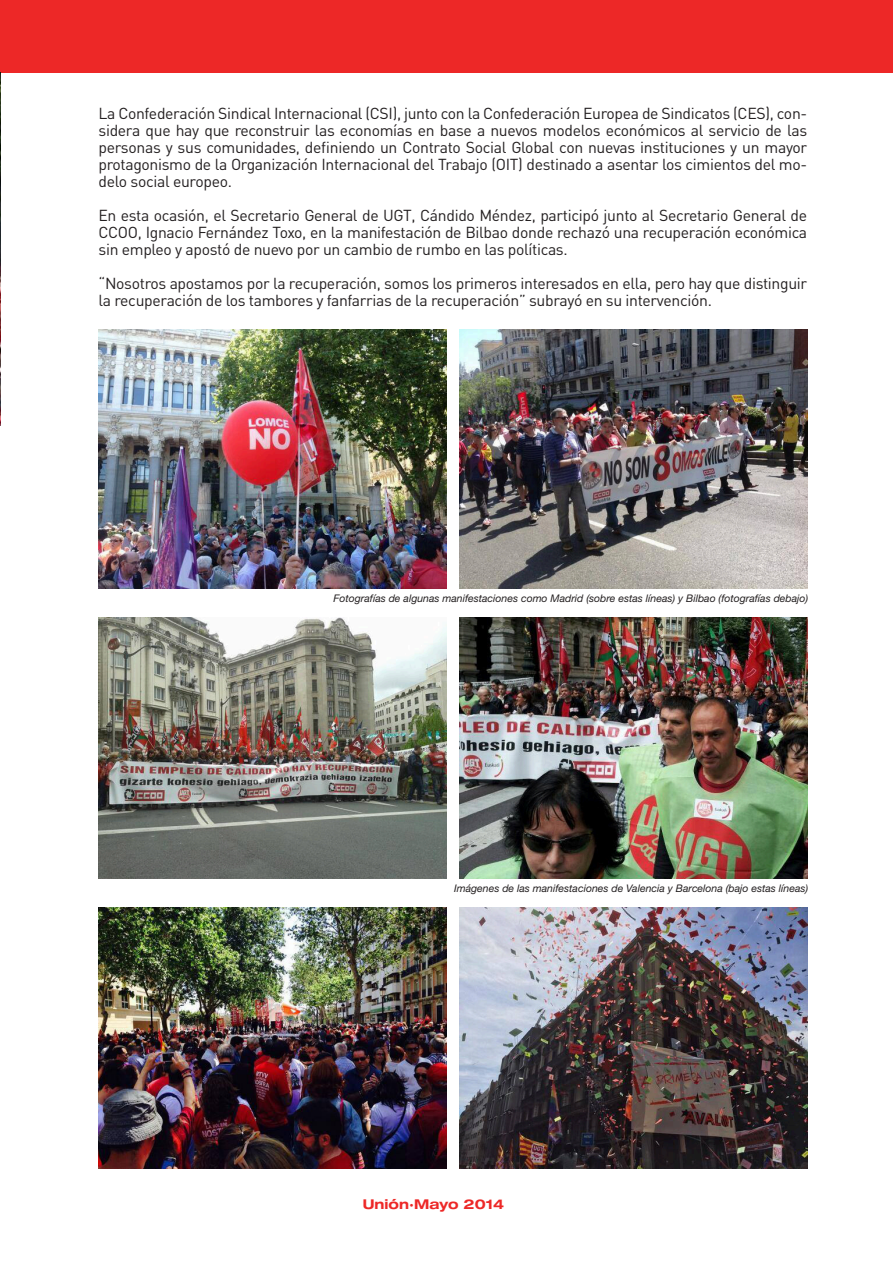
<style>
.page{position:relative;width:893px;height:1263px;background:#fff}
.page>*{position:absolute;margin:0;border:0;box-sizing:border-box;transform-origin:0 0}
._01_texto_general{font:15.75px/17px "DIN";letter-spacing:-.02em;color:#231f20;text-align:justify}
.t1{font:700 expanded 13.5px "Helvetica Neue LT Std";color:#ed2827}
.t2{font:italic 10.5px "Helvetica Neue LT Std";color:#231f20}
</style>
<div class="page">
<hr style="left:0;top:0;width:1px;height:73px;background:#ed2827">
<div style="left:1px;top:0;width:892px;height:73px;background:#ed2827"></div>
<img style="left:0;top:73px;width:1px;height:352px">
<img style="left:99px;top:329px;width:347px;height:260px">
<img style="left:459px;top:329px;width:348px;height:260px">
<img style="left:99px;top:617px;width:347px;height:261px">
<img style="left:459px;top:617px;width:348px;height:261px">
<img style="left:99px;top:907px;width:347px;height:261px">
<img style="left:459px;top:907px;width:348px;height:261px">
<p class="_01_texto_general" style="left:99px;top:105px;width:710px">La Confederación Sindical Internacional (CSI), junto con la Confederación Europea de Sindicatos (CES), con&shy;sidera que hay que reconstruir las economías en base a nuevos modelos económicos al servicio de las personas y sus comunidades, definiendo un Contrato Social Global con nuevas instituciones y un mayor protagonismo de la Organización Internacional del Trabajo (OIT) destinado a asentar los cimientos del mo&shy;delo social europeo.</p>
<p class="_01_texto_general" style="left:99px;top:207px;width:710px">En esta ocasión, el Secretario General de UGT, Cándido Méndez, participó junto al Secretario General de CCOO, Ignacio Fernández Toxo, en la manifestación de Bilbao donde rechazó una recuperación económica sin empleo y apostó de nuevo por un cambio de rumbo en las políticas.</p>
<p class="_01_texto_general" style="left:99px;top:275px;width:710px">“Nosotros apostamos por la recuperación, somos los primeros interesados en ella, pero hay que distinguir la recuperación de los tambores y fanfarrias de la recuperación” subrayó en su intervención.</p>
<p class="t2" style="left:334px;top:592px;width:476px">Fotografías de algunas manifestaciones como Madrid (sobre estas líneas) y Bilbao (fotografías debajo)</p>
<p class="t2" style="left:454px;top:882px;width:356px">Imágenes de las manifestaciones de Valencia y Barcelona (bajo estas líneas)</p>
<p class="t1" style="left:363px;top:1195px;width:143px">Unión·Mayo 2014</p>
</div>
